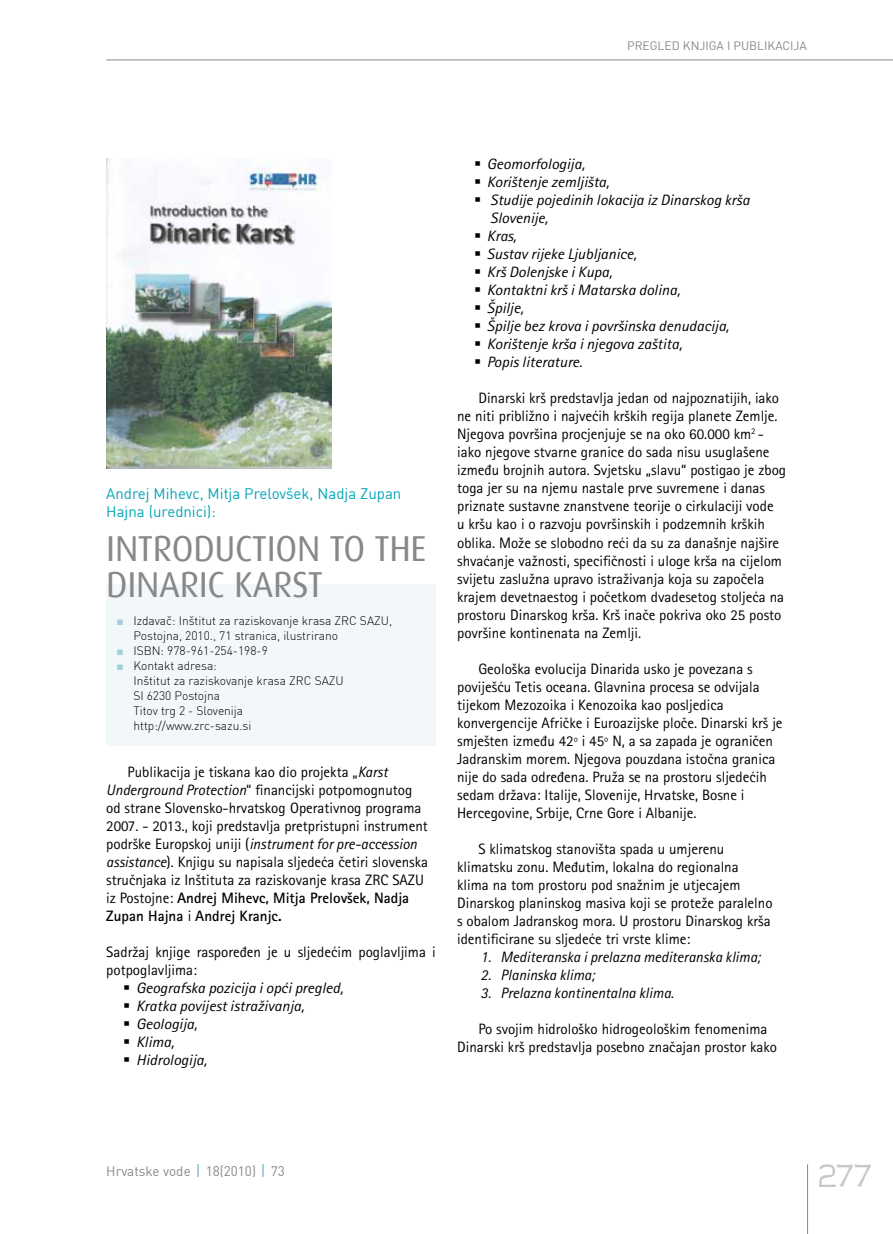
<style>
.page{position:relative;width:893px;height:1234px;background:#fff}
.page>*{position:absolute;margin:0;border:0;box-sizing:border-box;transform-origin:0 0}
.t1{font:36px/36px "Dax";letter-spacing:-.01em;color:#87888a}
.t2{font:300 36px "Teen";color:#c6c7c8}
.t3{font:15px/18px "Rotis Sans Serifklemy";color:#000}
.t4{font:italic 15px/18px "Rotis Sans Serifklemy";color:#000;scale:1.05 1}
.t5{font:italic 15px "Rotis Sans Serifklemy";color:#000}
.t6{font:15px/18px "DIN";color:#00a5b7}
.t7{font:13.5px "DIN";color:#87888a}
.t8{font:12px/15px "DIN Lt";color:#000}
.t9{font:12px "DIN";color:#87888a}
.s1{font-family:"Times New Roman";color:#a2d1d9}
.s2{font-style:italic}
.s3{font-weight:700}
</style>
<div class="page">
<hr style="left:807px;top:1164px;width:1px;height:69px;background:#87888a">
<hr style="left:106px;top:60px;width:787px;height:1px;background:#87888a">
<svg style="left:198px;top:1164px;width:1px;height:12px"></svg>
<svg style="left:263px;top:1164px;width:1px;height:12px"></svg>
<img style="left:106px;top:159px;width:226px;height:309px">
<div style="left:106px;top:584px;width:330px;height:162px;background:#f2f8f9"></div>
<p class="t9" style="left:627px;top:37px;width:24px">PREGLE</p>
<p class="t9" style="left:672px;top:37px;width:78px">D KNJIGA I PUBLIK</p>
<p class="t9" style="left:775px;top:37px;width:33px">ACIJA</p>
<p class="t6" style="left:106px;top:484px;width:297px">Andrej Mihevc, Mitja Prelovšek, Nadja Zupan<br>Hajna (urednici):</p>
<h1 class="t1" style="left:106px;top:530px;width:322px">INTRODUCTION TO THE<br>DINARIC KARST</h1>
<p class="t8" style="left:133px;top:613px;width:260px;text-indent:-17px"><span class="s1">■</span> Izdavač: Inštitut za raziskovanje krasa ZRC SAZU,<br>Postojna, 2010., 71 stranica, ilustrirano</p>
<p class="t8" style="left:116px;top:643px;width:153px"><span class="s1">■</span> ISBN: 978-961-254-198-9</p>
<p class="t8" style="left:133px;top:658px;width:212px;text-indent:-17px"><span class="s1">■</span> Kontakt adresa:<br>Inštitut za raziskovanje krasa ZRC SAZU<br>SI 6230 Postojna<br>Titov trg 2 - Slovenija http://www.zrc-sazu.si</p>
<p class="t3" style="left:106px;top:762px;width:323px;text-indent:21px">Publikacija je tiskana kao dio projekta „<span class="s2">Karst Underground Protection</span>“ financijski potpomognutog od strane Slovensko-hrvatskog Operativnog programa 2007. - 2013., koji predstavlja pretpristupni instrument podrške Europskoj uniji (<span class="s2">instrument for pre-accession assistance</span>). Knjigu su napisala sljedeća četiri slovenska stručnjaka iz Inštituta za raziskovanje krasa ZRC SAZU iz Postojne: <span class="s3">Andrej Mihevc, Mitja Prelovšek, Nadja Zupan Hajna</span> i <span class="s3">Andrej Kranjc.</span></p>
<p class="t3" style="left:106px;top:942px;width:331px">Sadržaj knjige raspoređen je u sljedećim poglavljima i potpoglavljima:</p>
<p class="t4" style="left:136px;top:979px;width:199px">Geografska pozicija i opći pregled,<br>Kratka povijest istraživanja,<br>Geologija,<br>Klima,<br>Hidrologija,</p>
<p class="t4" style="left:487px;top:155px;width:252px">Geomorfologija,<br>Korištenje zemljišta,<br>Studije pojedinih lokacija iz Dinarskog krša<br>Slovenije,<br>Kras,<br>Sustav rijeke Ljubljanice,<br>Krš Dolenjske i Kupa,<br>Kontaktni krš i Matarska dolina,<br>Špilje,<br>Špilje bez krova i površinska denudacija,<br>Korištenje krša i njegova zaštita,<br>Popis literature.</p>
<p class="t3" style="left:457px;top:389px;width:331px;text-indent:21px">Dinarski krš predstavlja jedan od najpoznatijih, iako ne niti približno i najvećih krških regija planete Zemlje.<br>Njegova površina procjenjuje se na oko 60.000 km<sup>2</sup> - iako njegove stvarne granice do sada nisu usuglašene između brojnih autora. Svjetsku „slavu“ postigao je zbog toga jer su na njemu nastale prve suvremene i danas priznate sustavne znanstvene teorije o cirkulaciji vode<br>u kršu kao i o razvoju površinskih i podzemnih krških oblika. Može se slobodno reći da su za današnje najšire shvaćanje važnosti, specifičnosti i uloge krša na cijelom svijetu zaslužna upravo istraživanja koja su započela krajem devetnaestog i početkom dvadesetog stoljeća na prostoru Dinarskog krša. Krš inače pokriva oko 25 posto površine kontinenata na Zemlji.</p>
<p class="t3" style="left:457px;top:659px;width:327px;text-indent:21px">Geološka evolucija Dinarida usko je povezana s poviješću Tetis oceana. Glavnina procesa se odvijala tijekom Mezozoika i Kenozoika kao posljedica konvergencije Afričke i Euroazijske ploče. Dinarski krš je smješten između 42º i 45º N, a sa zapada je ograničen Jadranskim morem. Njegova pouzdana istočna granica nije do sada određena. Pruža se na prostoru sljedećih sedam država: Italije, Slovenije, Hrvatske, Bosne i Hercegovine, Srbije, Crne Gore i Albanije.</p>
<p class="t3" style="left:457px;top:839px;width:317px;text-indent:21px">S klimatskog stanovišta spada u umjerenu klimatsku zonu. Međutim, lokalna do regionalna klima na tom prostoru pod snažnim je utjecajem Dinarskog planinskog masiva koji se proteže paralelno s obalom Jadranskog mora. U prostoru Dinarskog krša identificirane su sljedeće tri vrste klime:</p>
<p class="t5" style="left:481px;top:947px;width:281px">1. Mediteranska i prelazna mediteranska klima;</p>
<p class="t5" style="left:481px;top:965px;width:115px">2. Planinska klima;</p>
<p class="t5" style="left:481px;top:983px;width:195px">3. Prelazna kontinentalna klima.</p>
<p class="t3" style="left:457px;top:1019px;width:321px;text-indent:21px">Po svojim hidrološko hidrogeološkim fenomenima<br>Dinarski krš predstavlja posebno značajan prostor kako</p>
<p class="t7" style="left:106px;top:1161px;width:180px">Hrvatske vode 18(2010) 73</p>
<h1 class="t2" style="left:816px;top:1156px;width:56px">277</h1>
</div>
